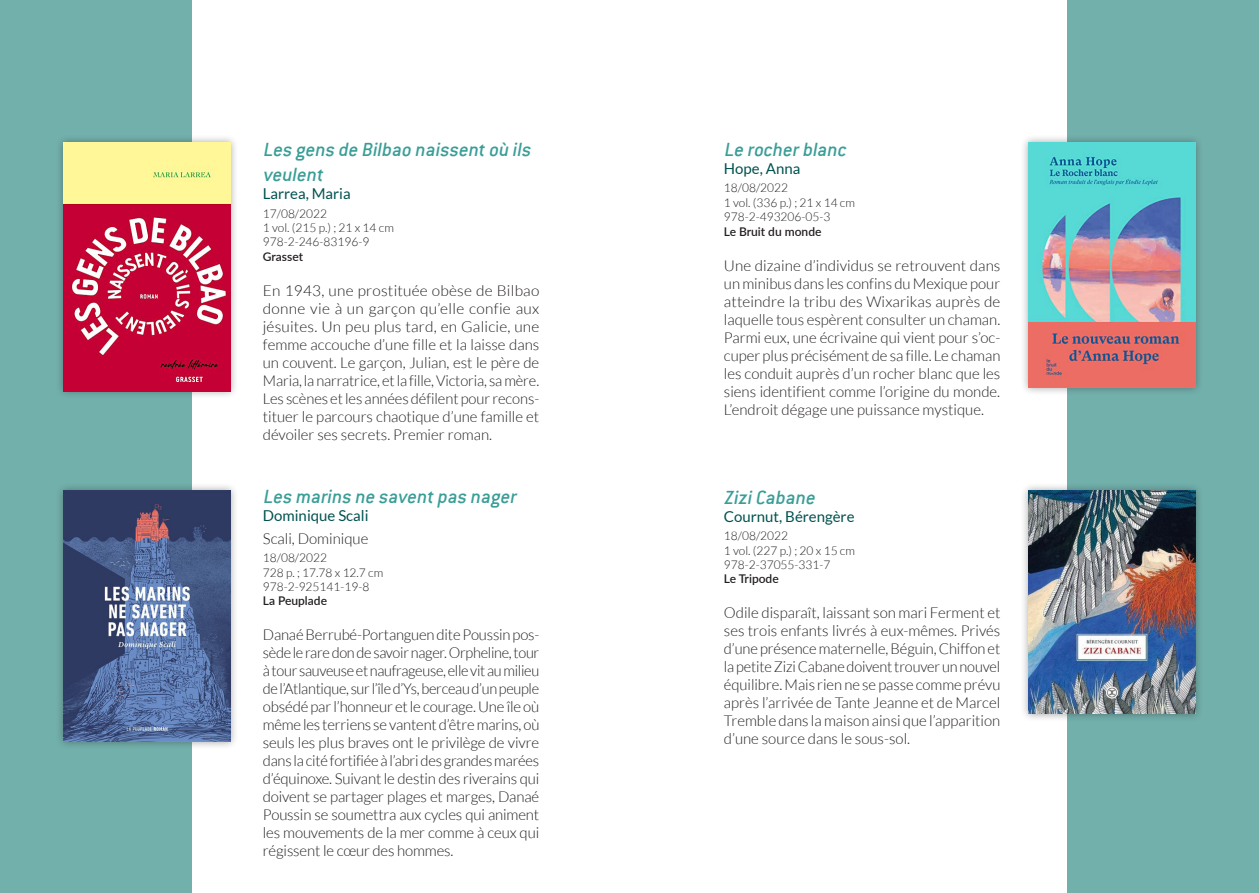
<style>
.page{position:relative;width:1259px;height:893px;background:#fff}
.page>*{position:absolute;margin:0;border:0;box-sizing:border-box;transform-origin:0 0}
.nom_oeuvre{font:italic 500 21px/25.2px "Conduit ITC";color:#3a9e97}
.TEXTE{font:300 15px/18px "Lato";color:#231f20;text-align:justify}
.nom_auteur{font:15px "Lato";color:#00524f}
.infos{font:300 12px "Lato";color:#231f20}
.editeur{font:600 12px "Lato";color:#231f20}
</style>
<div class="page">
<div style="left:0;top:0;width:191px;height:893px;background:#72b0ac"></div>
<div style="left:1067px;top:0;width:192px;height:893px;background:#72b0ac"></div>
<div style="left:56px;top:134px;width:183px;height:265px;background:#231f20;opacity:.4"></div>
<img style="left:64px;top:142px;width:167px;height:249px">
<div style="left:1019px;top:134px;width:184px;height:262px;background:#231f20;opacity:.4"></div>
<img style="left:1028px;top:142px;width:167px;height:245px">
<div style="left:56px;top:482px;width:183px;height:268px;background:#231f20;opacity:.4"></div>
<img style="left:64px;top:491px;width:167px;height:250px">
<div style="left:1019px;top:482px;width:184px;height:240px;background:#231f20;opacity:.4"></div>
<img style="left:1028px;top:491px;width:167px;height:222px">
<p class="nom_oeuvre" style="left:263px;top:136px;width:273px">Les gens de Bilbao naissentoù ils veulent</p>
<p class="nom_auteur" style="left:263px;top:185px;width:89px">Larrea, Maria</p>
<p class="infos" style="left:263px;top:207px;width:66px">17/08/2022</p>
<p class="infos" style="left:263px;top:221px;width:132px">1 vol. (215 p.) ; 21 x 14 cm</p>
<p class="infos" style="left:263px;top:236px;width:108px">978-2-246-83196-9</p>
<p class="editeur" style="left:263px;top:248px;width:42px">Grasset</p>
<p class="TEXTE" style="left:263px;top:281px;width:278px">En 1943, une prostituée obèse de Bilbao donne vie à un garçon qu’elle confie aux jésuites. Un peu plus tard, en Galicie, une femme accouche d’une fille et la laisse dans un couvent. Le garçon, Julian, est le père de Maria, la narratrice, et la fille, Victoria, sa mère.<br>Les scènes et les années défilent pour recons&shy;tituer le parcours chaotique d’une famille et dévoiler ses secrets. Premier roman.</p>
<p class="nom_oeuvre" style="left:263px;top:484px;width:258px">Les marins ne saventpas nager</p>
<p class="nom_auteur" style="left:263px;top:507px;width:107px">Dominique Scali</p>
<p class="TEXTE" style="left:263px;top:529px;width:107px">Scali, Dominique</p>
<p class="infos" style="left:263px;top:551px;width:66px">18/08/2022</p>
<p class="infos" style="left:263px;top:566px;width:122px">728 p. ; 17.78 x 12.7 cm</p>
<p class="infos" style="left:263px;top:580px;width:108px">978-2-925141-19-8</p>
<p class="editeur" style="left:263px;top:592px;width:66px">La Peuplade</p>
<p class="TEXTE" style="left:263px;top:626px;width:278px">Danaé Berrubé-Portanguen dite Poussin pos&shy;sède le rare don de savoir nager. Orpheline, tour à tour sauveuse et naufrageuse, elle vit au milieu de l’Atlantique, sur l’île d’Ys, berceau d’un peuple obsédé par l’honneur et le courage. Une île où même les terriens se vantent d’être marins, où seuls les plus braves ont le privilège de vivre dans la cité fortifiée à l’abri des grandes marées d’équinoxe. Suivant le destin des riverains qui doivent se partager plages et marges, Danaé Poussin se soumettra aux cycles qui animent les mouvements de la mer comme à ceux qui régissent le cœur des hommes.</p>
<p class="nom_oeuvre" style="left:724px;top:136px;width:128px">Le rocherblanc</p>
<p class="nom_auteur" style="left:724px;top:160px;width:78px">Hope, Anna</p>
<p class="infos" style="left:724px;top:182px;width:66px">18/08/2022</p>
<p class="infos" style="left:724px;top:196px;width:132px">1 vol. (336 p.) ; 21 x 14 cm</p>
<p class="infos" style="left:724px;top:210px;width:108px">978-2-493206-05-3</p>
<p class="editeur" style="left:724px;top:222px;width:99px">Le Bruit du monde</p>
<p class="TEXTE" style="left:724px;top:256px;width:278px">Une dizaine d’individus se retrouvent dans un minibus dans les confins du Mexique pour atteindre la tribu des Wixarikas auprès de laquelle tous espèrent consulter un chaman.<br>Parmi eux, une écrivaine qui vient pour s’oc&shy;cuper plus précisément de sa fille. Le chaman les conduit auprès d’un rocher blanc que les siens identifient comme l’origine du monde.<br>L’endroit dégage une puissance mystique.</p>
<p class="nom_oeuvre" style="left:724px;top:484px;width:97px">ZiziCabane</p>
<p class="nom_auteur" style="left:724px;top:508px;width:132px">Cournut, Bérengère</p>
<p class="infos" style="left:724px;top:529px;width:66px">18/08/2022</p>
<p class="infos" style="left:724px;top:544px;width:132px">1 vol. (227 p.) ; 20 x 15 cm</p>
<p class="infos" style="left:724px;top:558px;width:108px">978-2-37055-331-7</p>
<p class="editeur" style="left:724px;top:570px;width:56px">Le Tripode</p>
<p class="TEXTE" style="left:724px;top:604px;width:278px">Odile disparaît, laissant son mari Ferment et ses trois enfants livrés à eux-mêmes. Privés d’une présence maternelle, Béguin, Chiffon et la petite Zizi Cabane doivent trouver un nouvel équilibre. Mais rien ne se passe comme prévu après l’arrivée de Tante Jeanne et de Marcel Tremble dans la maison ainsi que l’apparition d’une source dans le sous-sol.</p>
</div>
